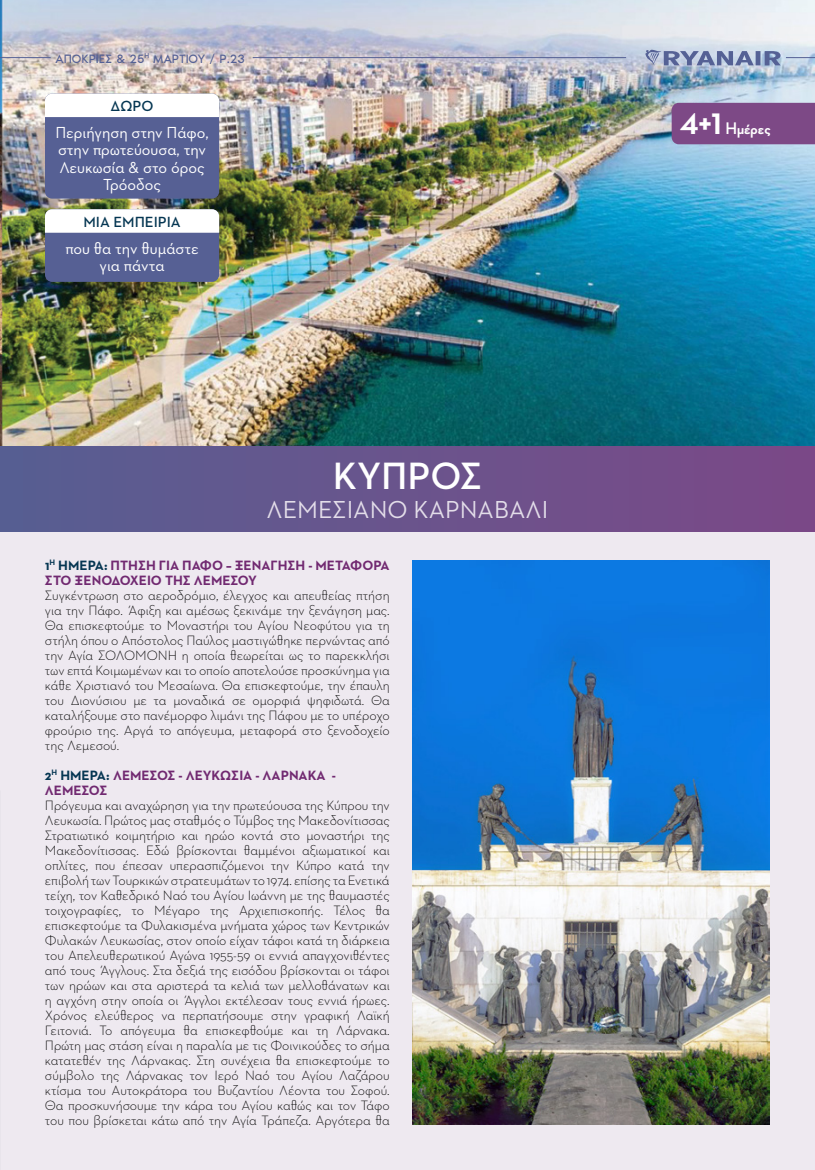
<style>
.page{position:relative;width:815px;height:1170px;background:#fff}
.page>*{position:absolute;margin:0;border:0;box-sizing:border-box;transform-origin:0 0}
.t1{font:600 38.75px "Neutraface Two Text Greek";color:#fff}
.t2{font:700 38.75px "Neutraface Two Disp Greek";color:#fff}
.t3{font:25px "Neutraface Two Text Greek";color:#e3dde9}
.t4{font:700 17.12px "Neutraface Two Disp Greek";color:#fff}
.t5{font:16.25px/17.5px "Neutraface Two Text Greek";color:#fff;text-align:center}
.t6{font:600 15px "Neutraface Two Text Greek";color:#053652}
.t7{font:300 13.75px/15px "Neutraface Two Text Greek";letter-spacing:-.01em;color:#000;text-align:justify}
.t8{font:700 13.75px/15px "Neutraface Two Text Greek";color:#712971}
.t9{font:12.5px "Noir Pro";color:#556195}
.s1{color:#053652}
</style>
<div class="page">
<div style="left:0;top:0;width:815px;height:1169px;background:#eee9f0"></div>
<img style="left:0;top:0;width:815px;height:446px">
<hr style="left:0;top:57px;width:51px;height:1px;background:#556195">
<hr style="left:253px;top:57px;width:373px;height:1px;background:#556195">
<div style="left:0;top:446px;width:815px;height:85px;background:linear-gradient(to right,#575f92,#7c4887)"></div>
<div style="left:672px;top:103px;width:143px;height:41px;background:#7d4986"></div>
<svg style="left:610px;top:39px;width:205px;height:38px;background:#b3c0d5"></svg>
<img style="left:413px;top:560px;width:357px;height:564px">
<div style="left:45px;top:94px;width:174px;height:105px;background:#566094;border-radius:7px"></div>
<div style="left:45px;top:209px;width:174px;height:73px;background:#566094;border-radius:7px"></div>
<div style="left:45px;top:94px;width:174px;height:23px;background:#fff"></div>
<svg style="left:45px;top:209px;width:174px;height:24px;background:#fafafb"></svg>
<p class="t9" style="left:56px;top:49px;width:191px">ΑΠΟΚΡΙΕΣ &amp; 25<sup>Η</sup> ΜΑΡΤΙΟΥ / P.23</p>
<p class="t6" style="left:111px;top:97px;width:44px">ΔΩΡΟ</p>
<p class="t5" style="left:55px;top:124px;width:155px">Περιήγηση στην Πάφο, στην πρωτεύουσα, την<br>Λευκωσία &amp; στο όρος<br>Τρόοδος</p>
<p class="t6" style="left:83px;top:213px;width:99px">ΜΙΑ ΕΜΠΕΙΡΙΑ</p>
<p class="t5" style="left:65px;top:239px;width:135px">που θα την θυμάστε για πάντα</p>
<h1 class="t1" style="left:333px;top:452px;width:151px">ΚΥΠΡΟΣ</h1>
<h2 class="t3" style="left:267px;top:494px;width:283px">ΛΕΜΕΣΙΑΝΟ ΚΑΡΝΑΒΑΛΙ</h2>
<p class="t8" style="left:45px;top:557px;width:346px"><span class="s1">1</span><sup>Η</sup> <span class="s1">ΗΜΕΡΑ:</span> ΠΤΗΣΗ ΓΙΑ ΠΑΦΟ – ΞΕΝΑΓΗΣΗ - ΜΕΤΑΦΟΡΑ<br>ΣΤΟ ΞΕΝΟΔΟΧΕΙΟ ΤΗΣ ΛΕΜΕΣΟΥ</p>
<p class="t7" style="left:45px;top:587px;width:346px">Συγκέντρωση στο αεροδρόμιο, έλεγχος και απευθείας πτήση για την Πάφο. Άφιξη και αμέσως ξεκινάμε την ξενάγηση μας.<br>Θα επισκεφτούμε το Μοναστήρι του Αγίου Νεοφύτου για τη στήλη όπου ο Απόστολος Παύλος μαστιγώθηκε περνώντας από την Αγία ΣΟΛΟΜΟΝΗ η οποία θεωρείται ως το παρεκκλήσι των επτά Κοιμωμένων και το οποίο αποτελούσε προσκύνημα για κάθε Χριστιανό του Μεσαίωνα. Θα επισκεφτούμε, την έπαυλη του Διονύσιου με τα μοναδικά σε ομορφιά ψηφιδωτά. Θα καταλήξουμε στο πανέμορφο λιμάνι της Πάφου με το υπέροχο φρούριο της. Αργά το απόγευμα, μεταφορά στο ξενοδοχείο της Λεμεσού.</p>
<p class="t8" style="left:45px;top:767px;width:293px"><span class="s1">2</span><sup>Η</sup> <span class="s1">ΗΜΕΡΑ:</span> ΛΕΜΕΣΟΣ - ΛΕΥΚΩΣΙΑ - ΛΑΡΝΑΚΑ -<br>ΛΕΜΕΣΟΣ</p>
<p class="t7" style="left:45px;top:797px;width:346px">Πρόγευμα και αναχώρηση για την πρωτεύουσα της Κύπρου την Λευκωσία. Πρώτος μας σταθμός ο Τύμβος της Μακεδονίτισσας Στρατιωτικό κοιμητήριο και ηρώο κοντά στο μοναστήρι της Μακεδονίτισσας. Εδώ βρίσκονται θαμμένοι αξιωματικοί και οπλίτες, που έπεσαν υπερασπιζόμενοι την Κύπρο κατά την επιβολή των Τουρκικών στρατευμάτων το 1974. επίσης τα Ενετικά τείχη, τον Καθεδρικό Ναό του Αγίου Ιωάννη με της θαυμαστές τοιχογραφίες, το Μέγαρο της Αρχιεπισκοπής. Τέλος θα επισκεφτούμε τα Φυλακισμένα μνήματα χώρος των Κεντρικών Φυλακών Λευκωσίας, στον οποίο είχαν τάφοι κατά τη διάρκεια του Απελευθερωτικού Αγώνα 1955-59 οι εννιά απαγχονιθέντες από τους Άγγλους. Στα δεξιά της εισόδου βρίσκονται οι τάφοι των ηρώων και στα αριστερά τα κελιά των μελλοθάνατων και η αγχόνη στην οποία οι Άγγλοι εκτέλεσαν τους εννιά ήρωες.<br>Χρόνος ελεύθερος να περπατήσουμε στην γραφική Λαϊκή Γειτονιά. Το απόγευμα θα επισκεφθούμε και τη Λάρνακα.<br>Πρώτη μας στάση είναι η παραλία με τις Φοινικούδες το σήμα κατατεθέν της Λάρνακας. Στη συνέχεια θα επισκεφτούμε το σύμβολο της Λάρνακας τον Ιερό Ναό του Αγίου Λαζάρου κτίσμα του Αυτοκράτορα του Βυζαντίου Λέοντα του Σοφού.<br>Θα προσκυνήσουμε την κάρα του Αγίου καθώς και τον Τάφο του που βρίσκεται κάτω από την Αγία Τράπεζα. Αργότερα θα</p>
<h1 class="t2" style="left:679px;top:100px;width:45px">4+1</h1>
<p class="t4" style="left:726px;top:119px;width:47px">Ημέρες</p>
</div>
